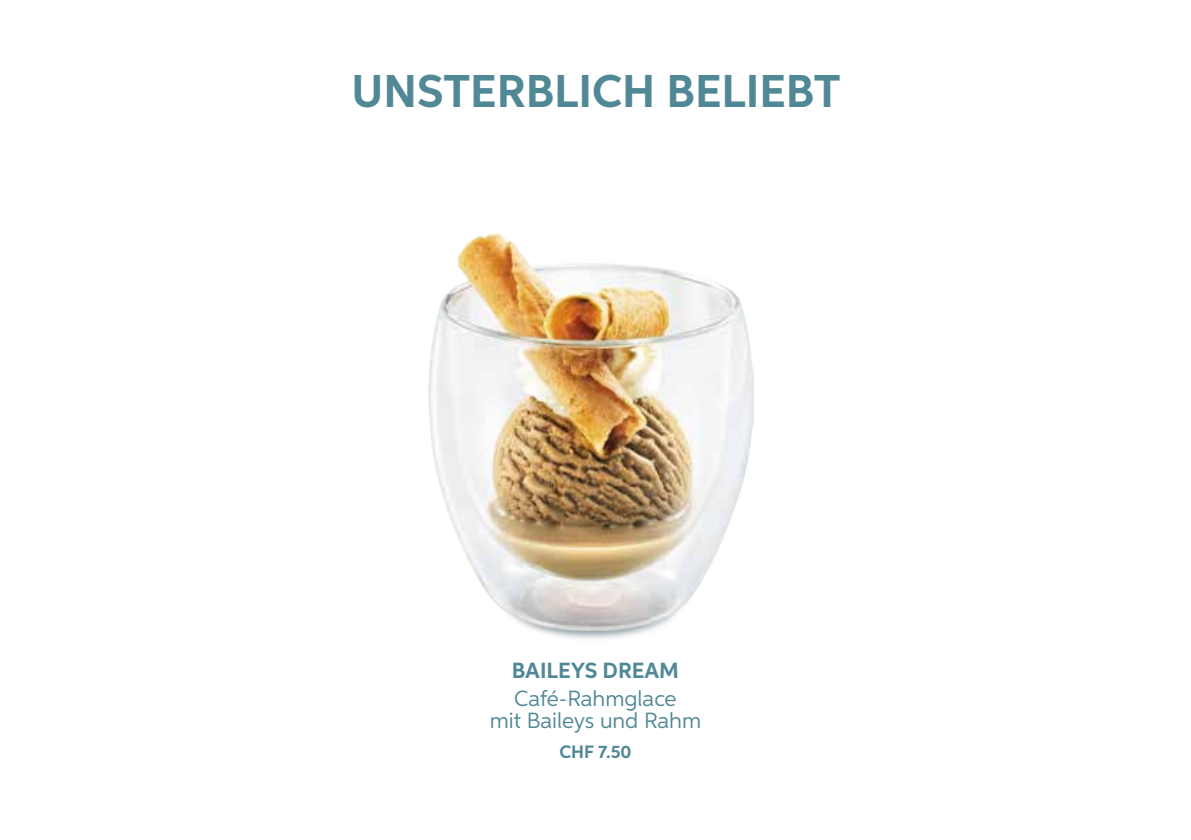
<style>
.page{position:relative;width:1191px;height:840px;background:#fff}
.page>*{position:absolute;margin:0;border:0;box-sizing:border-box;transform-origin:0 0}
.t1{font:700 46px "Aspira";color:#518896}
.t2{font:22px/21.6px "Aspira";color:#518896;text-align:center}
.t3{font:700 22px "Aspira";color:#518896}
.t4{font:700 18px "Aspira";color:#518896}
</style>
<div class="page">
<img style="left:429px;top:233px;width:324px;height:397px">
<h1 class="t1" style="left:352px;top:63px;width:490px">UNSTERBLICH BELIEBT</h1>
<p class="t3" style="left:512px;top:657px;width:168px">BAILEYS DREAM</p>
<p class="t2" style="left:490px;top:687px;width:213px">Café-Rahmglace<br>mit Baileys und Rahm</p>
<p class="t4" style="left:559px;top:740px;width:74px">CHF 7.50</p>
</div>
